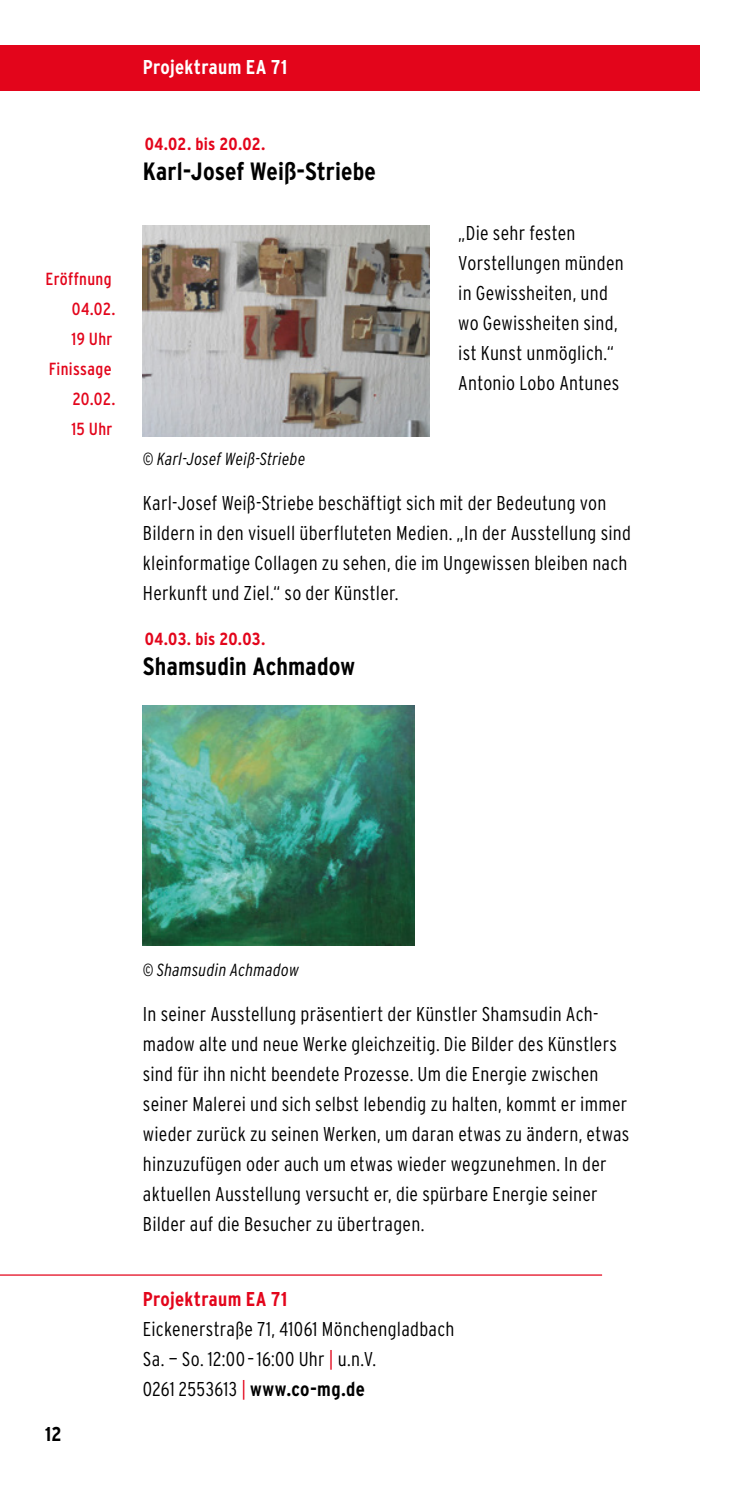
<style>
.page{position:relative;width:745px;height:1489px;background:#fff}
.page>*{position:absolute;margin:0;border:0;box-sizing:border-box;transform-origin:0 0}
.t1{font:700 condensed 25px "Interstate";letter-spacing:.005em;color:#000}
.t2{font:300 20px/30px "Interstate Condensed";letter-spacing:.01em;color:#000}
.t3{font:700 condensed 20px "Interstate";letter-spacing:.02em;color:#000}
.t4{font:700 condensed 20px "Interstate";letter-spacing:.015em;color:#fff}
.t5{font:700 condensed 20px "Interstate";letter-spacing:.015em;color:#e3051b}
.t6{font:italic 300 17.5px "Interstate Condensed";letter-spacing:.02em;color:#000}
.t7{font:condensed 17.5px/30px "Interstate";letter-spacing:.02em;color:#e3051b;text-align:right}
.t8{font:700 condensed 17.5px "Interstate";letter-spacing:.015em;color:#e3051b}
.s1{color:#e3051b}
.s2{font-family:"Interstate Condensed";font-weight:300;font-stretch:normal}
.s3{font-family:"Interstate Condensed";font-weight:300;font-stretch:normal;color:#e3051b}
</style>
<div class="page">
<div style="left:0;top:45px;width:699px;height:45px;background:#e3051b"></div>
<img style="left:143px;top:705px;width:271px;height:240px">
<hr style="left:0;top:1274px;width:601px;height:1px;background:#e3051b">
<img style="left:143px;top:226px;width:286px;height:210px">
<p class="t7" style="left:46px;top:264px;width:71px">Eröffnung<br>04.02.<br>19 Uhr<br>Finissage<br>20.02.<br>15 Uhr</p>
<p class="t4" style="left:143px;top:55px;width:146px">Projektraum EA 71</p>
<p class="t8" style="left:145px;top:134px;width:122px">04.02. bis 20.02.</p>
<p class="t1" style="left:143px;top:157px;width:234px">Karl-Josef Weiß-Striebe</p>
<p class="t6" style="left:143px;top:449px;width:164px">© Karl-Josef Weiß-Striebe</p>
<p class="t2" style="left:458px;top:218px;width:167px">„Die sehr festen<br>Vorstellungen münden in Gewissheiten, und wo Gewissheiten sind, ist Kunst unmöglich.“<br>Antonio Lobo Antunes</p>
<p class="t2" style="left:143px;top:488px;width:489px">Karl-Josef Weiß-Striebe beschäftigt sich mit der Bedeutung von Bildern in den visuell überfluteten Medien. „In der Ausstellung sind kleinformatige Collagen zu sehen, die im Ungewissen bleiben nach Herkunft und Ziel.“ so der Künstler.</p>
<p class="t8" style="left:145px;top:629px;width:122px">04.03. bis 20.03.</p>
<p class="t1" style="left:143px;top:652px;width:213px">Shamsudin Achmadow</p>
<p class="t3" style="left:45px;top:1422px;width:18px">12</p>
<p class="t6" style="left:143px;top:959px;width:158px">© Shamsudin Achmadow</p>
<p class="t2" style="left:143px;top:998px;width:488px">In seiner Ausstellung präsentiert der Künstler Shamsudin Ach&shy;madow alte und neue Werke gleichzeitig. Die Bilder des Künstlers sind für ihn nicht beendete Prozesse. Um die Energie zwischen seiner Malerei und sich selbst lebendig zu halten, kommt er immer wieder zurück zu seinen Werken, um daran etwas zu ändern, etwas hinzuzufügen oder auch um etwas wieder wegzunehmen. In der aktuellen Ausstellung versucht er, die spürbare Energie seiner Bilder auf die Besucher zu übertragen.</p>
<p class="t5" style="left:143px;top:1287px;width:146px">Projektraum EA 71</p>
<p class="t2" style="left:143px;top:1313px;width:313px">Eickenerstraße 71, 41061 Mönchengladbach<br>Sa. — So. 12:00–16:00 Uhr <span class="s1">|</span> u.n.V.</p>
<p class="t3" style="left:143px;top:1377px;width:223px"><span class="s2">0261 2553613</span> <span class="s3">|</span> www.co-mg.de</p>
</div>
